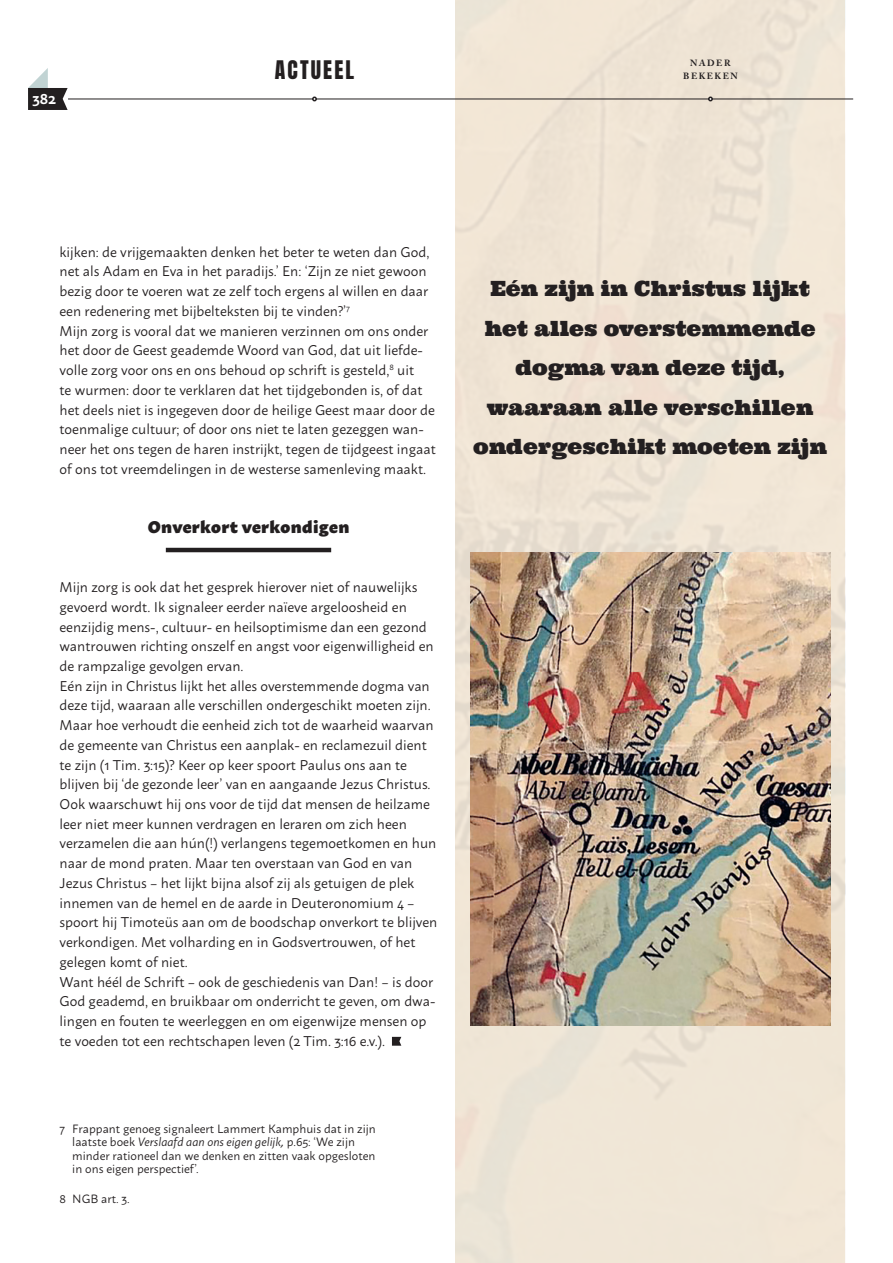
<style>
.page{position:relative;width:893px;height:1263px;background:#fff}
.page>*{position:absolute;margin:0;border:0;box-sizing:border-box;transform-origin:0 0}
.brood{font:21.75px "Anton";letter-spacing:.1em;color:#231f20}
.brood-2{font:21px/39.5px "Ultra";color:#231f20;text-align:center}
.tussenkop{font:900 16.8px "Macho";letter-spacing:.02em;color:#231f20}
.t1{font:600 15px "Macho";color:#fff}
.kader{font:14.1px/19.6px "Macho";color:#231f20}
.Voetnoten{font:12px/13.5px "Macho";color:#231f20}
.t2{font:700 9px "Adobe Caslon Pro";letter-spacing:.165em;color:#231f20}
.s1{font-style:italic}
.s2{font-family:"Calibri";font-style:italic}
</style>
<div class="page">
<hr style="left:166px;top:548px;width:165px;height:4px;background:#231f20">
<svg style="left:392px;top:1037px;width:9px;height:9px"></svg>
<img style="left:455px;top:0;width:390px;height:1263px">
<img style="left:470px;top:553px;width:360px;height:473px">
<hr style="left:68px;top:99px;width:785px;height:1px;background:#231f20">
<svg style="left:312px;top:97px;width:5px;height:4px"></svg>
<svg style="left:708px;top:97px;width:5px;height:4px"></svg>
<svg style="left:28px;top:68px;width:40px;height:42px"></svg>
<p class="t1" style="left:33px;top:85px;width:25px">382</p>
<p class="brood" style="left:275px;top:59px;width:81px">ACTUEEL</p>
<p class="t2" style="left:690px;top:57px;width:42px">NADER</p>
<p class="t2" style="left:683px;top:71px;width:56px">BEKEKEN</p>
<p class="kader" style="left:60px;top:241px;width:371px">kijken: de vrijgemaakten denken het beter te weten dan God, net als Adam en Eva in het paradijs.’ En: ‘Zijn ze niet gewoon bezig door te voeren wat ze zelf toch ergens al willen en daar een redenering met bijbelteksten bij te vinden?’<sup>7</sup></p>
<p class="kader" style="left:60px;top:319px;width:378px">Mijn zorg is vooral dat we manieren verzinnen om ons onder het door de Geest geademde Woord van God, dat uit liefde&shy;volle zorg voor ons en ons behoud op schrift is gesteld,<sup>8</sup> uit<br>te wurmen: door te verklaren dat het tijdgebonden is, of dat het deels niet is ingegeven door de heilige Geest maar door de toenmalige cultuur; of door ons niet te laten gezeggen wan&shy;neer het ons tegen de haren instrijkt, tegen de tijdgeest ingaat of ons tot vreemdelingen in de westerse samenleving maakt.</p>
<p class="tussenkop" style="left:148px;top:511px;width:203px">Onverkort verkondigen</p>
<p class="kader" style="left:60px;top:576px;width:376px">Mijn zorg is ook dat het gesprek hierover niet of nauwelijks gevoerd wordt. Ik signaleer eerder naïeve argeloosheid en eenzijdig mens-, cultuur- en heilsoptimisme dan een gezond wantrouwen richting onszelf en angst voor eigenwilligheid en de rampzalige gevolgen ervan.</p>
<p class="kader" style="left:60px;top:674px;width:379px">Eén zijn in Christus lijkt het alles overstemmende dogma van deze tijd, waaraan alle verschillen ondergeschikt moeten zijn.<br>Maar hoe verhoudt die eenheid zich tot de waarheid waarvan de gemeente van Christus een aanplak- en reclamezuil dient te zijn (1 Tim. 3:15)? Keer op keer spoort Paulus ons aan te blijven bij ‘de gezonde leer’ van en aangaande Jezus Christus.<br>Ook waarschuwt hij ons voor de tijd dat mensen de heilzame leer niet meer kunnen verdragen en leraren om zich heen verzamelen die aan hún(!) verlangens tegemoetkomen en hun naar de mond praten. Maar ten overstaan van God en van Jezus Christus – het lijkt bijna alsof zij als getuigen de plek innemen van de hemel en de aarde in Deuteronomium 4 – spoort hij Timoteüs aan om de boodschap onverkort te blijven verkondigen. Met volharding en in Godsvertrouwen, of het gelegen komt of niet.</p>
<p class="kader" style="left:60px;top:970px;width:377px">Want héél de Schrift – ook de geschiedenis van Dan! – is door God geademd, en bruikbaar om onderricht te geven, om dwa&shy;lingen en fouten te weerleggen en om eigenwijze mensen op te voeden tot een rechtschapen leven (2 Tim. 3:16 e.v.).</p>
<p class="Voetnoten" style="left:72px;top:1121px;width:305px;text-indent:-13px">7 Frappant genoeg signaleert Lammert Kamphuis dat in zijn laatste boek <span class="s1">Verslaafd aan ons eigen gelijk</span><span class="s2">,</span> p.65: ‘We zijn minder rationeel dan we denken en zitten vaak opgesloten in ons eigen perspectief’.</p>
<p class="Voetnoten" style="left:60px;top:1191px;width:72px">8 NGB art. 3.</p>
<p class="brood-2" style="left:473px;top:269px;width:355px">Eén zijn in Christus lijkt het alles overstemmende dogma van deze tijd, waaraan alle verschillen ondergeschikt moeten zijn</p>
</div>
